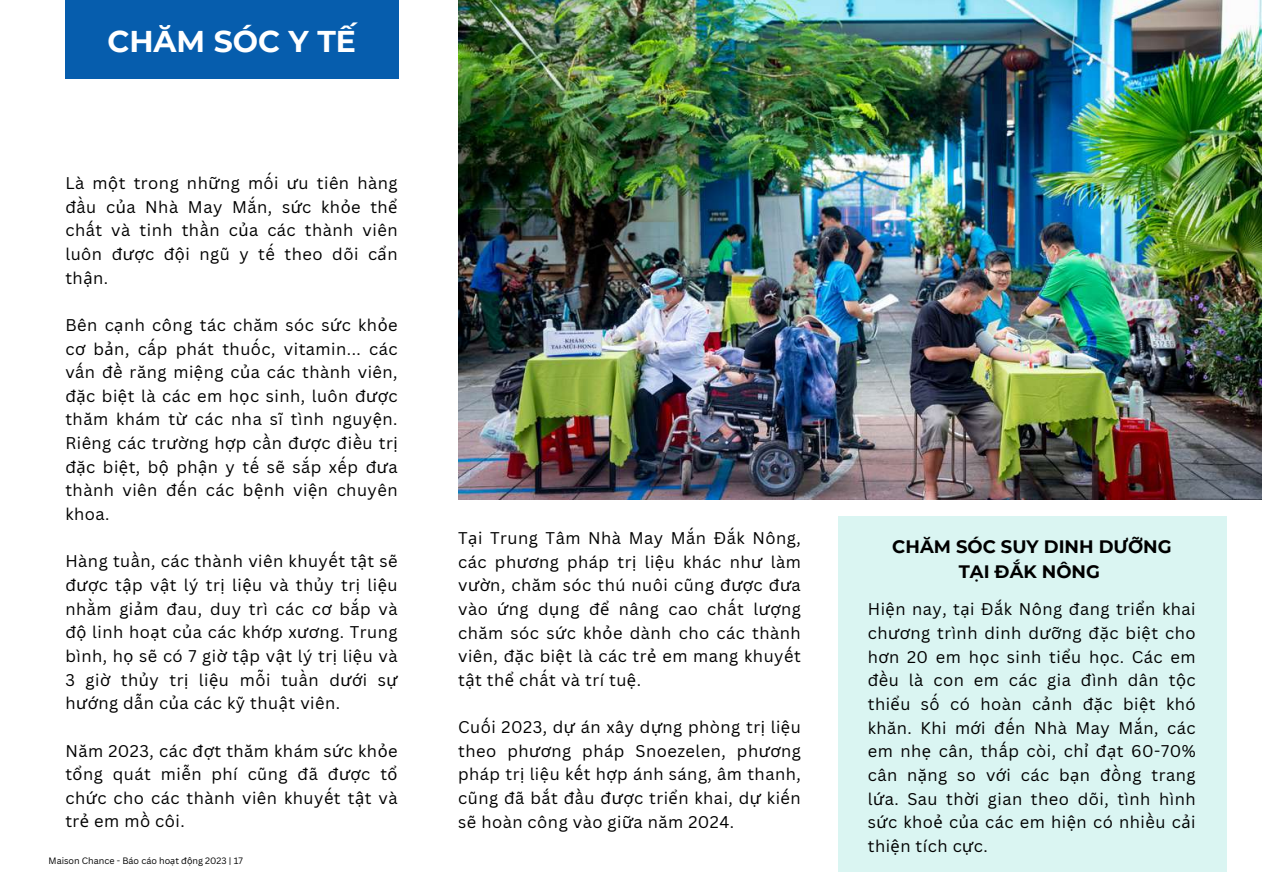
<style>
.page{position:relative;width:1263px;height:894px;background:#fff}
.page>*{position:absolute;margin:0;border:0;box-sizing:border-box;transform-origin:0 0}
.t1{font:700 30px "Montserrat";color:#fff}
.t2{font:700 18px/24.8px "Montserrat";color:#000;text-align:center}
.t3{font:16.5px/23.7px "Canva Sans";letter-spacing:.03em;color:#000;text-align:justify}
.t4{font:9px "Canva Sans";color:#000}
.s1{font-family:"Noto Sans"}
</style>
<div class="page">
<div style="left:65px;top:0;width:333px;height:79px;background:#065dad"></div>
<img style="left:458px;top:0;width:803px;height:500px">
<div style="left:838px;top:516px;width:388px;height:355px;background:#daf5f2"></div>
<h1 class="t1" style="left:107px;top:23px;width:250px">CHĂM SÓC Y TẾ</h1>
<p class="t3" style="left:65px;top:171px;width:334px">Là m<span class="s1">ộ</span>t trong nh<span class="s1">ữ</span>ng mối <span class="s1">ư</span>u tiên hàng đầu c<span class="s1">ủ</span>a Nhà May Mắn, s<span class="s1">ứ</span>c kh<span class="s1">ỏ</span>e th<span class="s1">ể </span>chất và tinh thần c<span class="s1">ủ</span>a các thành viên luôn đ<span class="s1">ượ</span>c đ<span class="s1">ộ</span>i ngũ y tế theo dõi c<span class="s1">ẩ</span>n th<span class="s1">ậ</span>n.</p>
<p class="t3" style="left:65px;top:312px;width:334px">Bên c<span class="s1">ạ</span>nh công tác chăm sóc s<span class="s1">ứ</span>c kh<span class="s1">ỏ</span>e c<span class="s1">ơ</span> b<span class="s1">ả</span>n, cấp phát thuốc, vitamin... các vấn đề răng mi<span class="s1">ệ</span>ng c<span class="s1">ủ</span>a các thành viên, đ<span class="s1">ặ</span>c bi<span class="s1">ệ</span>t là các em h<span class="s1">ọ</span>c sinh, luôn đ<span class="s1">ượ</span>c thăm khám t<span class="s1">ừ</span> các nha sĩ tình nguy<span class="s1">ệ</span>n.<br>Riêng các tr<span class="s1">ườ</span>ng h<span class="s1">ợ</span>p cần đ<span class="s1">ượ</span>c điều tr<span class="s1">ị </span>đ<span class="s1">ặ</span>c bi<span class="s1">ệ</span>t, b<span class="s1">ộ</span> ph<span class="s1">ậ</span>n y tế sẽ sắp xếp đ<span class="s1">ư</span>a thành viên đến các b<span class="s1">ệ</span>nh vi<span class="s1">ệ</span>n chuyên khoa.</p>
<p class="t3" style="left:65px;top:549px;width:334px">Hàng tuần, các thành viên khuyết t<span class="s1">ậ</span>t sẽ đ<span class="s1">ượ</span>c t<span class="s1">ậ</span>p v<span class="s1">ậ</span>t lý tr<span class="s1">ị</span> li<span class="s1">ệ</span>u và th<span class="s1">ủ</span>y tr<span class="s1">ị</span> li<span class="s1">ệ</span>u nhằm gi<span class="s1">ả</span>m đau, duy trì các c<span class="s1">ơ</span> bắp và đ<span class="s1">ộ</span> linh ho<span class="s1">ạ</span>t c<span class="s1">ủ</span>a các kh<span class="s1">ớ</span>p x<span class="s1">ươ</span>ng. Trung bình, h<span class="s1">ọ</span> sẽ có 7 gi<span class="s1">ờ</span> t<span class="s1">ậ</span>p v<span class="s1">ậ</span>t lý tr<span class="s1">ị</span> li<span class="s1">ệ</span>u và 3 gi<span class="s1">ờ</span> th<span class="s1">ủ</span>y tr<span class="s1">ị</span> li<span class="s1">ệ</span>u mỗi tuần d<span class="s1">ướ</span>i s<span class="s1">ự </span>h<span class="s1">ướ</span>ng dẫn c<span class="s1">ủ</span>a các kỹ thu<span class="s1">ậ</span>t viên.</p>
<p class="t3" style="left:65px;top:738px;width:334px">Năm 2023, các đ<span class="s1">ợ</span>t thăm khám s<span class="s1">ứ</span>c kh<span class="s1">ỏ</span>e t<span class="s1">ổ</span>ng quát miễn phí cũng đã đ<span class="s1">ượ</span>c t<span class="s1">ổ </span>ch<span class="s1">ứ</span>c cho các thành viên khuyết t<span class="s1">ậ</span>t và tr<span class="s1">ẻ</span> em mồ côi.</p>
<p class="t4" style="left:49px;top:854px;width:196px">Maison Chance - Báo cáo ho<span class="s1">ạ</span>t đ<span class="s1">ộ</span>ng 2023 | 17</p>
<p class="t3" style="left:458px;top:525px;width:344px">T<span class="s1">ạ</span>i Trung Tâm Nhà May Mắn Đắk Nông, các ph<span class="s1">ươ</span>ng pháp tr<span class="s1">ị</span> li<span class="s1">ệ</span>u khác nh<span class="s1">ư</span> làm v<span class="s1">ườ</span>n, chăm sóc thú nuôi cũng đ<span class="s1">ượ</span>c đ<span class="s1">ư</span>a vào <span class="s1">ứ</span>ng d<span class="s1">ụ</span>ng đ<span class="s1">ể</span> nâng cao chất l<span class="s1">ượ</span>ng chăm sóc s<span class="s1">ứ</span>c kh<span class="s1">ỏ</span>e dành cho các thành viên, đ<span class="s1">ặ</span>c bi<span class="s1">ệ</span>t là các tr<span class="s1">ẻ</span> em mang khuyết t<span class="s1">ậ</span>t th<span class="s1">ể</span> chất và trí tu<span class="s1">ệ</span>.</p>
<p class="t3" style="left:458px;top:714px;width:344px">Cuối 2023, d<span class="s1">ự</span> án xây d<span class="s1">ự</span>ng phòng tr<span class="s1">ị</span> li<span class="s1">ệ</span>u theo ph<span class="s1">ươ</span>ng pháp Snoezelen, ph<span class="s1">ươ</span>ng pháp tr<span class="s1">ị</span> li<span class="s1">ệ</span>u kết h<span class="s1">ợ</span>p ánh sáng, âm thanh, cũng đã bắt đầu đ<span class="s1">ượ</span>c tri<span class="s1">ể</span>n khai, d<span class="s1">ự</span> kiến sẽ hoàn công vào gi<span class="s1">ữ</span>a năm 2024.</p>
<p class="t2" style="left:892px;top:534px;width:281px">CHĂM SÓC SUY DINH DƯỠNG<br>TẠI ĐẮK NÔNG</p>
<p class="t3" style="left:868px;top:597px;width:329px">Hi<span class="s1">ệ</span>n nay, t<span class="s1">ạ</span>i Đắk Nông đang tri<span class="s1">ể</span>n khai ch<span class="s1">ươ</span>ng trình dinh d<span class="s1">ưỡ</span>ng đ<span class="s1">ặ</span>c bi<span class="s1">ệ</span>t cho h<span class="s1">ơ</span>n 20 em h<span class="s1">ọ</span>c sinh ti<span class="s1">ể</span>u h<span class="s1">ọ</span>c. Các em đều là con em các gia đình dân t<span class="s1">ộ</span>c thi<span class="s1">ể</span>u số có hoàn c<span class="s1">ả</span>nh đ<span class="s1">ặ</span>c bi<span class="s1">ệ</span>t khó khăn. Khi m<span class="s1">ớ</span>i đến Nhà May Mắn, các em nh<span class="s1">ẹ</span> cân, thấp còi, ch<span class="s1">ỉ</span> đ<span class="s1">ạ</span>t 60-70% cân n<span class="s1">ặ</span>ng so v<span class="s1">ớ</span>i các b<span class="s1">ạ</span>n đồng trang l<span class="s1">ứ</span>a. Sau th<span class="s1">ờ</span>i gian theo dõi, tình hình s<span class="s1">ứ</span>c kho<span class="s1">ẻ</span> c<span class="s1">ủ</span>a các em hi<span class="s1">ệ</span>n có nhiều c<span class="s1">ả</span>i thi<span class="s1">ệ</span>n tích c<span class="s1">ự</span>c.</p>
</div>
